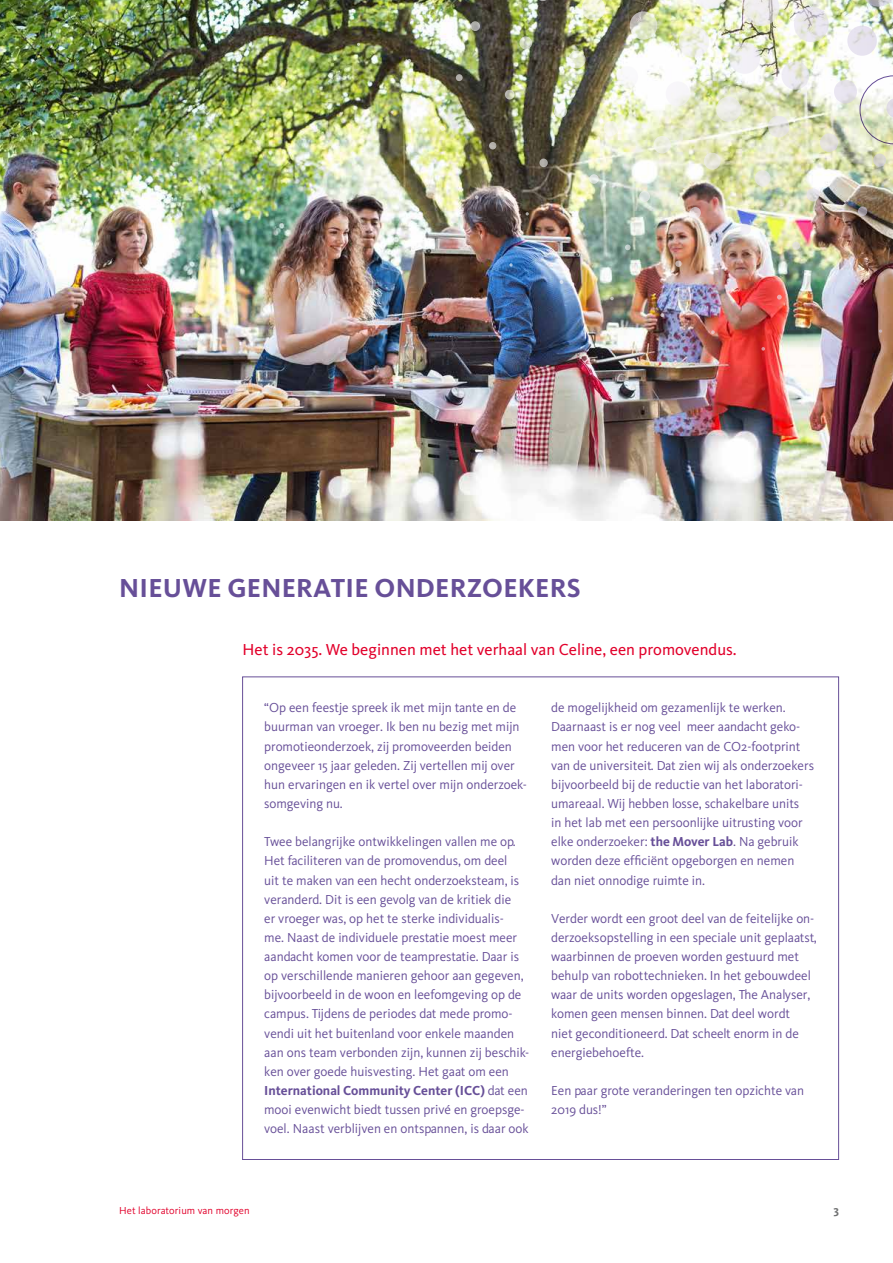
<style>
.page{position:relative;width:893px;height:1263px;background:#fff}
.page>*{position:absolute;margin:0;border:0;box-sizing:border-box;transform-origin:0 0}
.Heading_normaal{font:700 27px "Kievit";letter-spacing:.01em;color:#674f98}
.subkop_regular_11_pt{font:16.5px "Kievit";color:#e2002b}
.Bodytext{font:13.5px/19.2px "Kievit";color:#674f98}
.t1{font:700 12px "Kievit";color:#707172}
.t2{font:10.5px "Kievit";letter-spacing:.01em;color:#e2002b}
.s1{font-weight:700}
</style>
<div class="page">
<img style="left:0;top:0;width:893px;height:521px">
<img style="left:373px;top:0;width:520px;height:57px">
<svg style="left:860px;top:75px;width:33px;height:69px"></svg>
<p class="Heading_normaal" style="left:119px;top:573px;width:463px">NIEUWE GENERATIE ONDERZOEKERS</p>
<p class="subkop_regular_11_pt" style="left:243px;top:640px;width:496px">Het is 2035. We beginnen met het verhaal van Celine, een promovendus.</p>
<p class="Bodytext" style="left:264px;top:698px;width:264px">“Op een feestje spreek ik met mijn tante en de buurman van vroeger. Ik ben nu bezig met mijn promotieonderzoek, zij promoveerden beiden ongeveer 15 jaar geleden. Zij vertellen mij over hun ervaringen en ik vertel over mijn onderzoek&shy;somgeving nu.</p>
<p class="Bodytext" style="left:264px;top:832px;width:267px">Twee belangrijke ontwikkelingen vallen me op.<br>Het faciliteren van de promovendus, om deel<br>uit te maken van een hecht onderzoeksteam, is veranderd. Dit is een gevolg van de kritiek die<br>er vroeger was, op het te sterke individualis-<br>me. Naast de individuele prestatie moest meer aandacht komen voor de teamprestatie. Daar is op verschillende manieren gehoor aan gegeven, bijvoorbeeld in de woon en leefomgeving op de campus. Tijdens de periodes dat mede promo&shy;vendi uit het buitenland voor enkele maanden aan ons team verbonden zijn, kunnen zij beschik&shy;ken over goede huisvesting. Het gaat om een <span class="s1">International Community Center (ICC)</span> dat een mooi evenwicht biedt tussen privé en groepsge&shy;voel. Naast verblijven en ontspannen, is daar ook</p>
<p class="Bodytext" style="left:551px;top:698px;width:236px">de mogelijkheid om gezamenlijk te werken.</p>
<p class="Bodytext" style="left:551px;top:717px;width:264px">Daarnaast is er nog veel meer aandacht geko&shy;men voor het reduceren van de CO2-footprint van de universiteit. Dat zien wij als onderzoekers bijvoorbeeld bij de reductie van het laboratori&shy;umareaal. Wij hebben losse, schakelbare units<br>in het lab met een persoonlijke uitrusting voor elke onderzoeker: <span class="s1">the Mover Lab</span>. Na gebruik worden deze efficiënt opgeborgen en nemen dan niet onnodige ruimte in.</p>
<p class="Bodytext" style="left:551px;top:909px;width:267px">Verder wordt een groot deel van de feitelijke on&shy;derzoeksopstelling in een speciale unit geplaatst, waarbinnen de proeven worden gestuurd met behulp van robottechnieken. In het gebouwdeel waar de units worden opgeslagen, The Analyser, komen geen mensen binnen. Dat deel wordt<br>niet geconditioneerd. Dat scheelt enorm in de energiebehoefte.</p>
<p class="Bodytext" style="left:551px;top:1081px;width:254px">Een paar grote veranderingen ten opzichte van<br>2019 dus!”</p>
<p class="t2" style="left:119px;top:1205px;width:132px">Het laboratorium van morgen</p>
<p class="t1" style="left:833px;top:1203px;width:7px">3</p>
</div>
